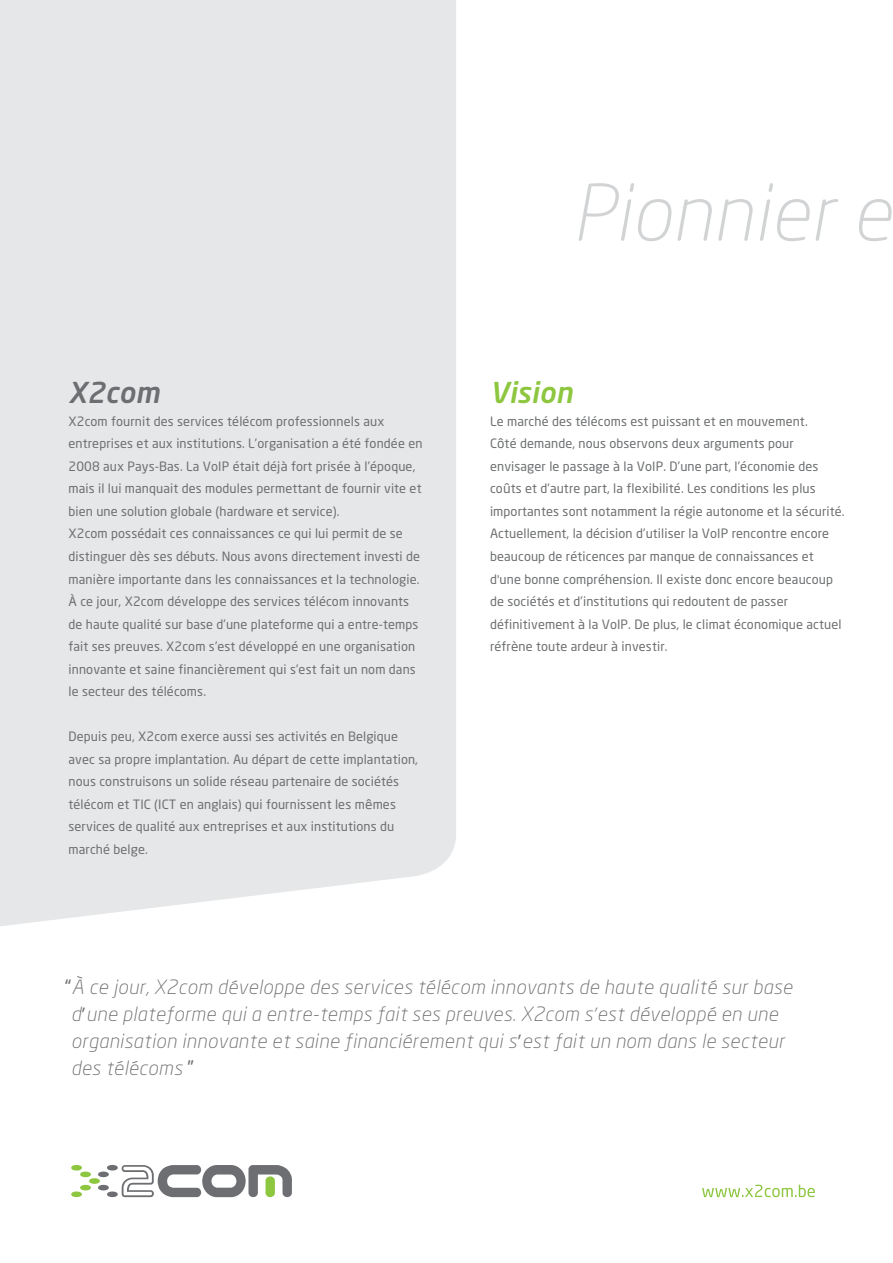
<style>
.page{position:relative;width:893px;height:1263px;background:#fff}
.page>*{position:absolute;margin:0;border:0;box-sizing:border-box;transform-origin:0 0}
.t1{font:italic 300 76.95px "Neo Sans";letter-spacing:.01em;color:#d1d3d4}
.t2{font:italic 500 28.5px "Neo Sans";letter-spacing:.01em;color:#8dc63f}
.t3{font:italic 500 28.5px "Neo Sans";letter-spacing:.01em;color:#6d6e71}
.t4{font:italic 300 19.5px/27px "Neo Sans";letter-spacing:.025em;color:#6d6e71}
.t5{font:12.75px/22.5px "Neo Sans";letter-spacing:.01em;color:#6d6f71}
.s1{font-family:"Soho Gothic Pro"}
.s2{font-family:"Myriad Pro"}
.s3{font-weight:400;font-style:normal}
.s4{font-family:"Myriad Pro";font-weight:400;font-style:normal}
</style>
<div class="page">
<div style="left:0;top:0;width:456px;height:926px;background:#e6e7e8"></div>
<svg style="left:71px;top:1164px;width:221px;height:33px"></svg>
<svg style="left:702px;top:1185px;width:113px;height:12px"></svg>
<p class="t3" style="left:69px;top:381px;width:93px">X2com</p>
<p class="t5" style="left:69px;top:411px;width:355px">X2com fournit des services télécom professionnels aux entreprises et aux institutions. L’organisation a été fondée en 2008 aux Pays-Bas. La VoIP était déj<span class="s1">à</span> fort prisée <span class="s1">à</span> l’époque, mais il lui manquait des modules permettant de fournir vite et bien une solution globale (hardware et service).<br>X2com possédait ces connaissances ce qui lui permit de se distinguer d<span class="s1">è</span>s ses débuts. Nous avons directement investi de mani<span class="s1">è</span>re importante dans les connaissances et la technologie.<br><span class="s1">À</span> ce jour, X2com développe des services télécom innovants de haute qualité sur base d’une plateforme qui a entre-temps fait ses preuves. X2com s’est développé en une organisation innovante et saine financi<span class="s1">è</span>rement qui s’est fait un nom dans le secteur des télécoms.</p>
<p class="t5" style="left:69px;top:726px;width:351px">Depuis peu, X2com exerce aussi ses activités en Belgique avec sa propre implantation. Au départ de cette implantation, nous construisons un solide réseau partenaire de sociétés télécom et TIC (ICT en anglais) qui fournissent les m<span class="s1">ê</span>mes services de qualité aux entreprises et aux institutions du marché belge.</p>
<p class="t1" style="left:572px;top:183px;width:320px">Pionnier e</p>
<p class="t2" style="left:490px;top:381px;width:84px">Vision</p>
<p class="t5" style="left:490px;top:411px;width:356px">Le marché des télécoms est puissant et en mouvement.<br>C<span class="s1">ô</span>té demande, nous observons deux arguments pour envisager le passage <span class="s1">à</span> la VoIP. D’une part, l’économie des co<span class="s1">û</span>ts et d’autre part, la flexibilité. Les conditions les plus importantes sont notamment la régie autonome et la sécurité.<br>Actuellement, la décision d’utiliser la VoIP rencontre encore beaucoup de réticences par manque de connaissances et d<span class="s2">'</span>une bonne compréhension. Il existe donc encore beaucoup de sociétés et d’institutions qui redoutent de passer définitivement <span class="s1">à</span> la VoIP. De plus, le climat économique actuel réfr<span class="s1">è</span>ne toute ardeur <span class="s1">à</span> investir.</p>
<p class="t4" style="left:71px;top:975px;width:723px;text-indent:-6px"><span class="s3">“</span>A ce jour, X2com developpe des services telecom innovants de haute qualite sur base d<span class="s4">’</span>une plateforme qui a entre-temps fait ses preuves. X2com s<span class="s2">’</span>est developpe en une organisation innovante et saine financierement qui s<span class="s4">’</span>est fait un nom dans le secteur des telecoms <span class="s3">”</span></p>
</div>
